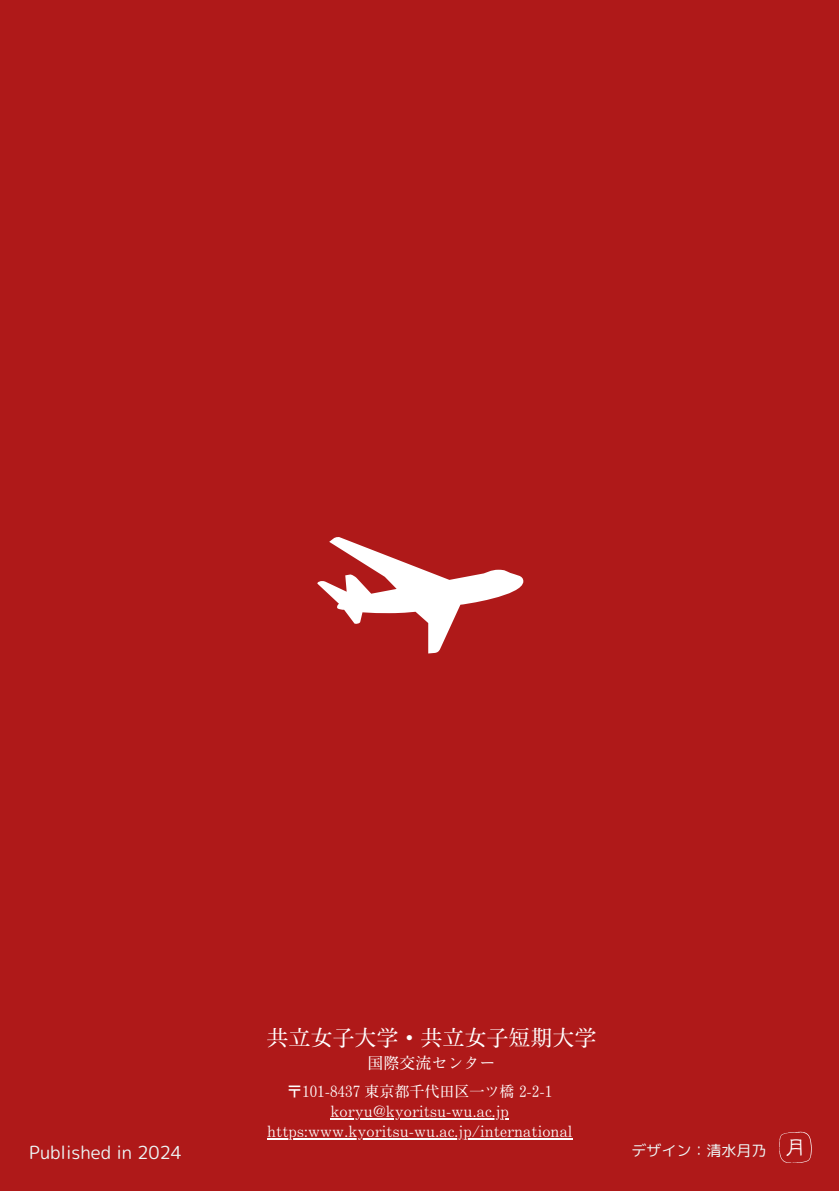
<style>
.page{position:relative;width:839px;height:1191px;background:#fff}
.page>*{position:absolute;margin:0;border:0;box-sizing:border-box;transform-origin:0 0}
.t1{font:22px "Motoya Mincho Std W3";color:#fff}
.t2{font:20.8px "Motoya Reisyo Std W2";color:#fff}
.t3{font:18px "rounded mplus 1 p regular";color:#edf6f6}
.t4{font:16px "Motoya Mincho Std W3";color:#fff}
.t5{font:15px/20px "Motoya Mincho Std W3";color:#fff;text-align:center}
.t6{font:15px "rounded mplus 1 p regular";color:#edf6f6}
</style>
<div class="page">
<div style="left:0;top:0;width:838px;height:1191px;background:#af1919"></div>
<svg style="left:317px;top:537px;width:206px;height:117px"></svg>
<svg style="left:779px;top:1132px;width:32px;height:31px"></svg>
<hr style="left:330px;top:1119px;width:179px;height:1px;background:#fff">
<hr style="left:267px;top:1139px;width:305px;height:1px;background:#fff">
<h1 class="t1" style="left:266px;top:1027px;width:331px">共立女子大学・共立女子短期大学</h1>
<p class="t4" style="left:367px;top:1055px;width:130px">国際交流センター</p>
<p class="t5" style="left:267px;top:1082px;width:307px">〒101-8437 東京都千代田区一ツ橋 2-2-1 koryu@kyoritsu-wu.ac.jp https:www.kyoritsu-wu.ac.jp/international</p>
<p class="t3" style="left:29px;top:1140px;width:154px">Published in 2024</p>
<h2 class="t2" style="left:785px;top:1137px;width:16px">月</h2>
<p class="t6" style="left:631px;top:1140px;width:137px">デザイン：清水月乃</p>
</div>
